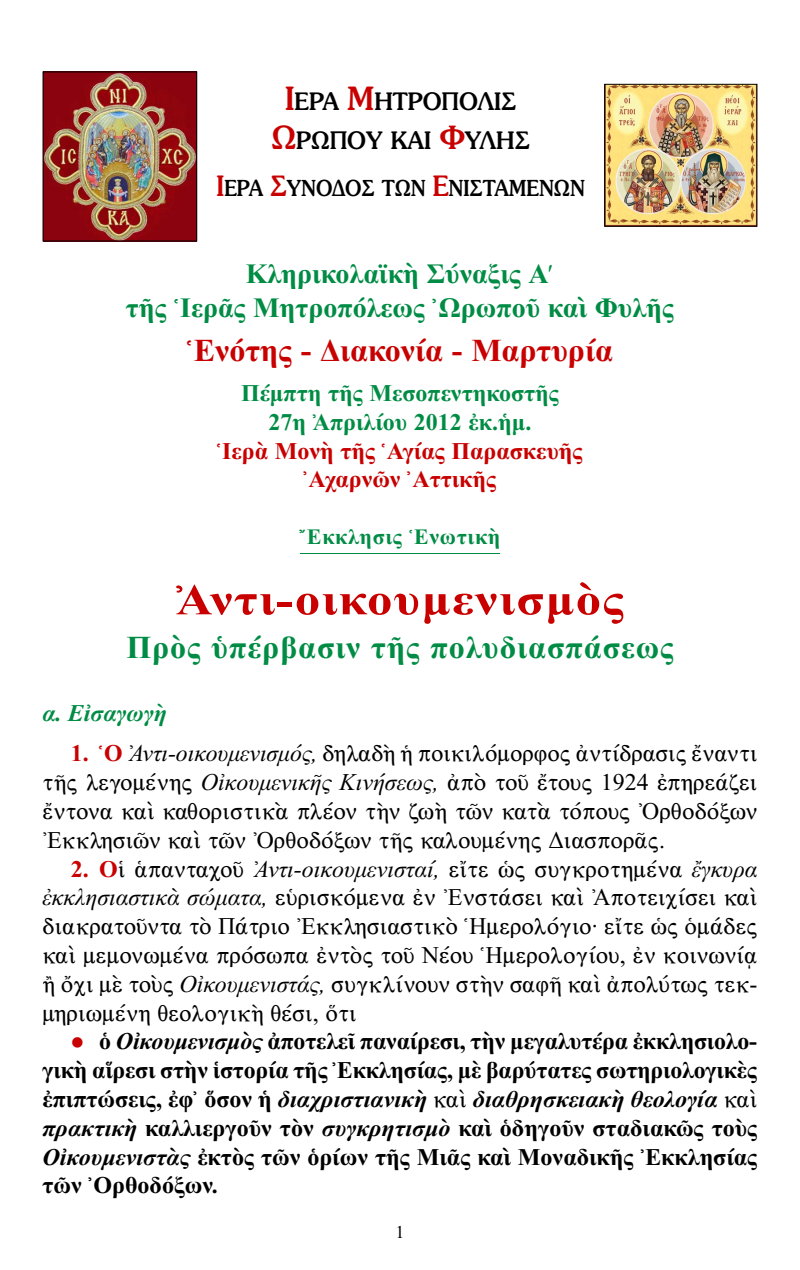
<style>
.page{position:relative;width:800px;height:1270px;background:#fff}
.page>*{position:absolute;margin:0;border:0;box-sizing:border-box;transform-origin:0 0}
.t1{font:44px "CTOS New Times Bold Test 1";letter-spacing:.03em;color:#c80000;scale:1.15 1}
.t2{font:32px "CTOS New Times Bold Test 1";letter-spacing:.03em;color:#008c44}
.t3{font:32px "CTOS New Times Bold Test 1";color:#c80000}
.t4{font:28px/33.6px "CTOS New Times Bold Test 1";color:#008c44;text-align:center}
.t5{font:24px/28.8px "CTOS New Times Roman Test 1";color:#000;text-align:justify}
.t6{font:24px/28.8px "CTOS New Times Bold Test 1";letter-spacing:-.005em;color:#000;text-align:right}
.t7{font:24px "CTOS New Times Bold Italic Test 1";color:#000}
.t8{font:24px/28.8px "CTOS New Times Bold Test 1";color:#008c44;text-align:center}
.t9{font:24px/28.8px "CTOS New Times Bold Test 1";color:#c80000;text-align:center}
.t10{font:24px/38.4px "CTOS Souvenir Medium Test 1";color:#000;text-align:center;scale:.95 1}
.t11{font:24px "CTOS New Times Bold Italic Test 1";color:#008c44}
.t12{font:22px "CTOS Souvenir Medium Test 1";color:#000;scale:.9 1}
.t13{font:22px "CTOS New Times Bold Test 1";letter-spacing:.03em;color:#008c44}
.t14{font:18px "CTOS New Times Roman Test 1";color:#000}
.s1{font-size:32px;color:#c80000}
.s2{font-size:28px;color:#c80000}
.s3{font-family:"CTOS New Times Bold Test 1";color:#c80000}
.s4{font-family:"CTOS New Times Italic Test 1"}
.s5{color:#c80000}
.s6{font-family:"CTOS New Times Bold Italic Test 1"}
.s7{font-family:"CTOS New Times Bold Test 1"}
.s8{font-family:"CTOS New Times Roman Test 1"}
</style>
<div class="page">
<hr style="left:300px;top:553px;width:200px;height:1px;background:#008c44">
<img style="left:44px;top:73px;width:151px;height:167px">
<div style="left:42px;top:71px;width:155px;height:171px;border:1px solid #000"></div>
<img style="left:606px;top:86px;width:149px;height:139px">
<div style="left:604px;top:84px;width:153px;height:143px;border:1px solid #000"></div>
<p class="t10" style="left:271px;top:82px;width:273px"><span class="s1">Ι</span>ερα <span class="s1">Μ</span>ητροπολισ<br><span class="s1">Ω</span>ρωπου και <span class="s1">Φ</span>υλησ</p>
<p class="t12" style="left:216px;top:175px;width:410px"><span class="s2">Ι</span>ερα <span class="s2">Σ</span>υνοδοσ των <span class="s2">Ε</span>νισταμενων</p>
<p class="t4" style="left:126px;top:257px;width:549px">Κληρικολαϊκὴ Σύναξις Α΄<br>τῆς ῾Ιερᾶς Μητροπόλεως ᾿Ωρωποῦ καὶ Φυλῆς</p>
<h2 class="t3" style="left:187px;top:332px;width:427px">Ἑνότης - Διακονία - Μαρτυρία</h2>
<p class="t8" style="left:241px;top:379px;width:319px">Πέμπτη τῆς Μεσοπεντηκοστῆς<br>27η Ἀπριλίου 2012 ἐκ.ἡμ.</p>
<p class="t9" style="left:217px;top:436px;width:367px">῾Ιερὰ Μονὴ τῆς ῾Αγίας Παρασκευῆς ᾿Αχαρνῶν ᾿Αττικῆς</p>
<p class="t13" style="left:299px;top:525px;width:202px">Ἔκκλησις Ἑνωτικὴ</p>
<h1 class="t1" style="left:176px;top:575px;width:391px">Ἀντι-οικουμενισμὸς</h1>
<h2 class="t2" style="left:126px;top:630px;width:548px">Πρὸς ὑπέρβασιν τῆς πολυδιασπάσεως</h2>
<p class="t11" style="left:42px;top:700px;width:126px">α. Εἰσαγωγὴ</p>
<p class="t5" style="left:42px;top:739px;width:716px;text-indent:28px"><span class="s3">1. Ὁ</span> <span class="s4">Ἀντι-οικουμενισμός,</span> δηλαδὴ ἡ ποικιλόμορφος ἀντίδρασις ἔναντι τῆς λεγομένης <span class="s4">Οἰκουμενικῆς Κινήσεως,</span> ἀπὸ τοῦ ἔτους 1924 ἐπηρεάζει ἔντονα καὶ καθοριστικὰ πλέον τὴν ζωὴ τῶν κατὰ τόπους Ὀρθοδόξων Ἐκκλησιῶν καὶ τῶν Ὀρθοδόξων τῆς καλουμένης Διασπορᾶς.</p>
<p class="t5" style="left:42px;top:854px;width:716px;text-indent:28px"><span class="s3">2. Ο</span>ἱ ἁπανταχοῦ <span class="s4">Ἀντι-οικουμενισταί,</span> εἴτε ὡς συγκροτημένα <span class="s4">ἔγκυρα ἐκκλησιαστικὰ σώματα,</span> εὑρισκόμενα ἐν Ἐνστάσει καὶ Ἀποτειχίσει καὶ διακρατοῦντα τὸ Πάτριο Ἐκκλησιαστικὸ Ἡμερολόγιο· εἴτε ὡς ὁμάδες καὶ μεμονωμένα πρόσωπα ἐντὸς τοῦ Νέου Ἡμερολογίου, ἐν κοινωνίᾳ ἢ ὄχι μὲ τοὺς <span class="s4">Οἰκουμενιστάς,</span> συγκλίνουν στὴν σαφῆ καὶ ἀπολύτως τεκ&shy;μηριωμένη θεολογικὴ θέσι, ὅτι</p>
<p class="t6" style="left:42px;top:1027px;width:716px"><span class="s5">●</span> ὁ <span class="s6">Οἰκουμενισμὸς</span> ἀποτελεῖ παναίρεσι, τὴν μεγαλυτέρα ἐκκλησιολο&shy;γικὴ αἵρεσι στὴν ἱστορία τῆς Ἐκκλησίας, μὲ βαρύτατες σωτηριολογικὲς</p>
<p class="t7" style="left:42px;top:1086px;width:716px"><span class="s7">ἐπιπτώσεις, ἐφ᾿ ὅσον ἡ</span> διαχριστιανικὴ <span class="s8">καὶ</span> διαθρησκειακὴ θεολογία <span class="s8">καὶ</span></p>
<p class="t6" style="left:42px;top:1113px;width:716px;text-align:justify"><span class="s6">πρακτικὴ</span> καλλιεργοῦν τὸν <span class="s6">συγκρητισμὸ</span> καὶ ὁδηγοῦν σταδιακῶς τοὺς <span class="s6">Οἰκουμενιστὰς</span> ἐκτὸς τῶν ὁρίων τῆς Μιᾶς καὶ Μοναδικῆς Ἐκκλησίας τῶν Ὀρθοδόξων<span class="s6">.</span></p>
<p class="t14" style="left:395px;top:1222px;width:10px">1</p>
</div>
